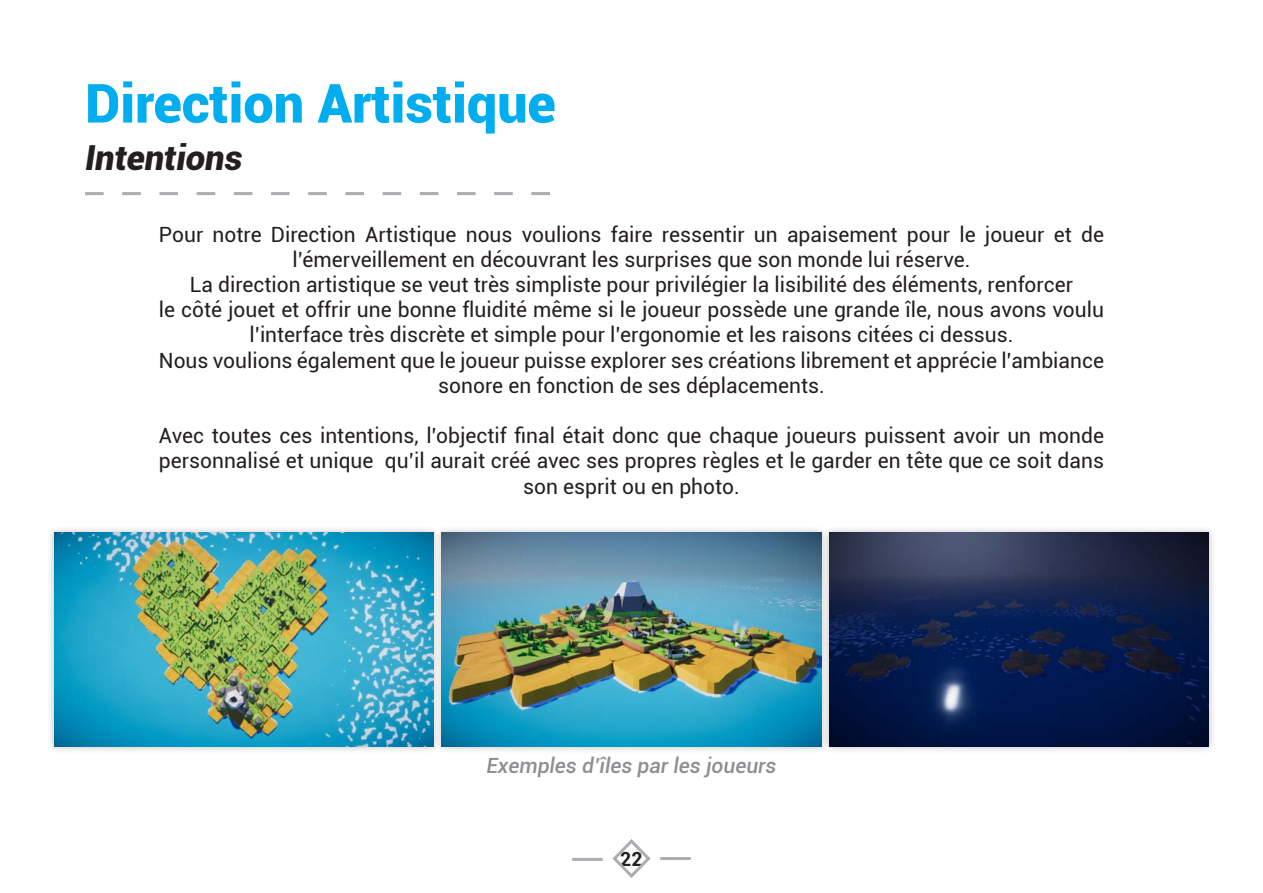
<style>
.page{position:relative;width:1263px;height:893px;background:#fff}
.page>*{position:absolute;margin:0;border:0;box-sizing:border-box;transform-origin:0 0}
.t1{font:900 54px "Roboto";color:#00aeef}
.t2{font:italic 900 34.5px "Roboto";color:#231f20}
.t3{font:21px/25.2px "Roboto";color:#231f20;text-align:center}
.t4{font:italic 500 21px "Roboto";color:#8d8f92}
.t5{font:700 19.5px "Roboto";color:#231f20}
</style>
<div class="page">
<svg style="left:612px;top:839px;width:39px;height:39px"></svg>
<hr style="left:660px;top:857px;width:31px;height:3px;background:#acadb1">
<hr style="left:572px;top:858px;width:31px;height:3px;background:#acadb1">
<svg style="left:85px;top:192px;width:465px;height:3px"></svg>
<div style="left:434px;top:525px;width:395px;height:229px;background:#231f20;opacity:.31"></div>
<img style="left:442px;top:533px;width:379px;height:213px">
<div style="left:822px;top:525px;width:395px;height:229px;background:#231f20;opacity:.31"></div>
<img style="left:830px;top:533px;width:379px;height:213px">
<div style="left:46px;top:525px;width:395px;height:229px;background:#231f20;opacity:.31"></div>
<img style="left:54px;top:533px;width:379px;height:213px">
<p class="t1" style="left:85px;top:65px;width:472px">Direction Artistique</p>
<p class="t2" style="left:85px;top:133px;width:159px">Intentions</p>
<p class="t3" style="left:159px;top:221px;width:946px">Pour notre Direction Artistique nous voulions faire ressentir un apaisement pour le joueur et de l’émerveillement en découvrant les surprises que son monde lui réserve.</p>
<p class="t3" style="left:190px;top:271px;width:885px">La direction artistique se veut très simpliste pour privilégier la lisibilité des éléments, renforcer</p>
<p class="t3" style="left:159px;top:296px;width:946px">le côté jouet et offrir une bonne fluidité même si le joueur possède une grande île, nous avons voulu l’interface très discrète et simple pour l’ergonomie et les raisons citées ci dessus.</p>
<p class="t3" style="left:159px;top:347px;width:946px">Nous voulions également que le joueur puisse explorer ses créations librement et apprécie l’ambiance sonore en fonction de ses déplacements.</p>
<p class="t3" style="left:159px;top:422px;width:946px">Avec toutes ces intentions, l’objectif final était donc que chaque joueurs puissent avoir un monde personnalisé et unique qu’il aurait créé avec ses propres règles et le garder en tête que ce soit dans son esprit ou en photo.</p>
<p class="t4" style="left:486px;top:750px;width:292px">Exemples d’îles par les joueurs</p>
<p class="t5" style="left:620px;top:845px;width:24px">22</p>
</div>
